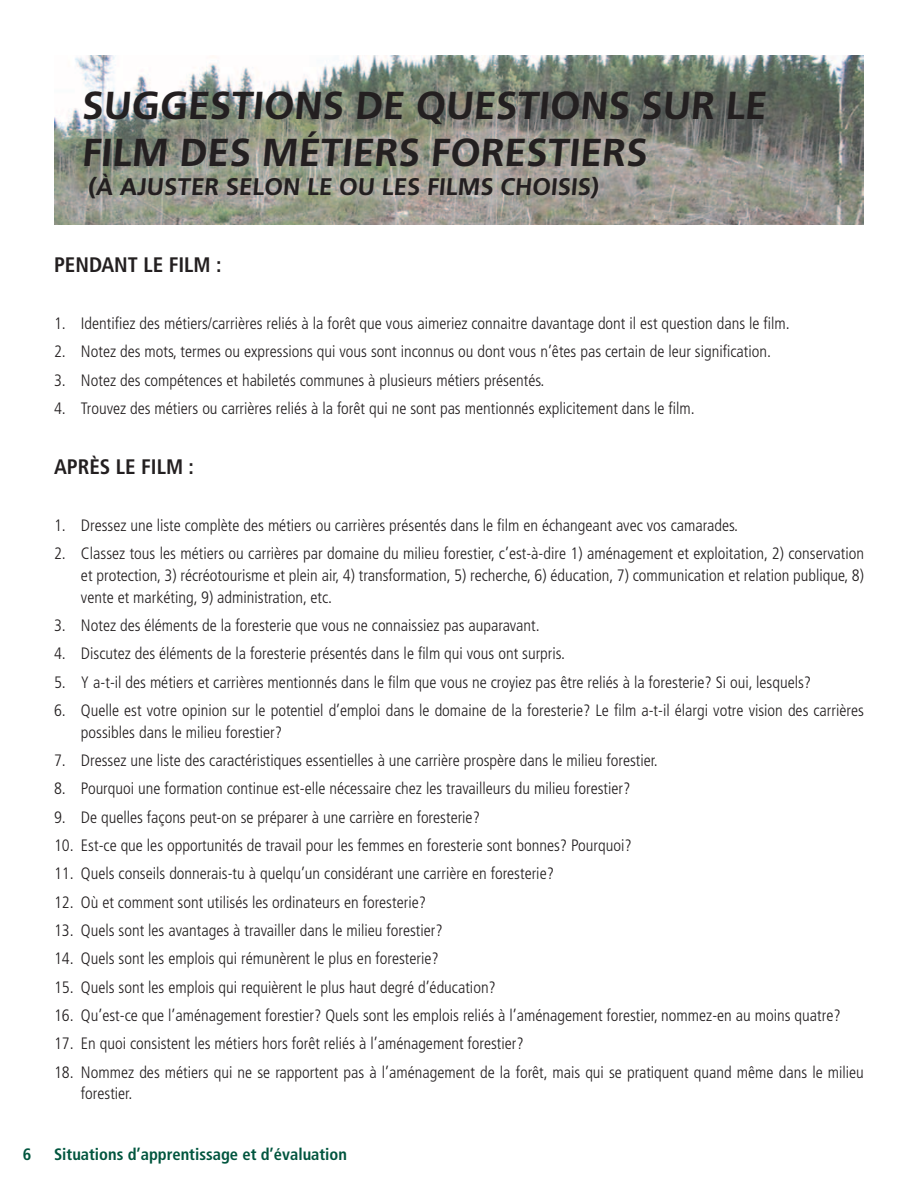
<style>
.page{position:relative;width:918px;height:1188px;background:#fff}
.page>*{position:absolute;margin:0;border:0;box-sizing:border-box;transform-origin:0 0}
.t1{font:700 39px/46.8px "Frutiger";color:#231f20}
.t2{font:700 24px "Frutiger";color:#231f20}
.t3{font:700 condensed 21px "Frutiger";color:#231f20}
.t4{font:300 condensed 16.5px/21.6px "Frutiger";color:#231f20}
.t5{font:700 condensed 16.5px "Frutiger";color:#00553e}
</style>
<div class="page">
<img style="left:54px;top:55px;width:810px;height:169px">
<h1 class="t1" style="left:81px;top:82px;width:690px">SUGGESTIONS DE QUESTIONS SUR LE<br>FILM DES MÉTI ERS FORESTI ERS</h1>
<h2 class="t2" style="left:88px;top:172px;width:474px">(À AJUSTER SELON LE OU LES FILMS CHOISIS</h2>
<h2 class="t2" style="left:590px;top:172px;width:12px">)</h2>
<p class="t3" style="left:54px;top:253px;width:169px">Pendant le film :</p>
<p class="t4" style="left:54px;top:313px;width:737px">1. Identifiez des métiers/carrières reliés à la forêt que vous aimeriez connaitre davantage dont il est question dans le film.</p>
<p class="t4" style="left:54px;top:341px;width:719px">2. Notez des mots, termes ou expressions qui vous sont inconnus ou dont vous n’êtes pas certain de leur signification.</p>
<p class="t4" style="left:54px;top:369px;width:492px">3. Notez des compétences et habiletés communes à plusieurs métiers présentés.</p>
<p class="t4" style="left:54px;top:398px;width:642px">4. Trouvez des métiers ou carrières reliés à la forêt qui ne sont pas mentionnés explicitement dans le film.</p>
<p class="t3" style="left:54px;top:455px;width:142px">Après le film :</p>
<p class="t4" style="left:54px;top:515px;width:686px">1. Dressez une liste complète des métiers ou carrières présentés dans le film en échangeant avec vos camarades.</p>
<p class="t4" style="left:81px;top:543px;width:785px;text-align:justify;text-indent:-27px">2. Classez tous les métiers ou carrières par domaine du milieu forestier, c’est-à-dire 1) aménagement et exploitation, 2) conservation et protection, 3) récréotourisme et plein air, 4) transformation, 5) recherche, 6) éducation, 7) communication et relation publique, 8) vente et markéting, 9) administration, etc.</p>
<p class="t4" style="left:54px;top:615px;width:487px">3. Notez des éléments de la foresterie que vous ne connaissiez pas auparavant.</p>
<p class="t4" style="left:54px;top:643px;width:513px">4. Discutez des éléments de la foresterie présentés dans le film qui vous ont surpris.</p>
<p class="t4" style="left:54px;top:671px;width:759px">5. Y a-t-il des métiers et carrières mentionnés dans le film que vous ne croyiez pas être reliés à la foresterie? Si oui, lesquels?</p>
<p class="t4" style="left:81px;top:700px;width:784px;text-indent:-27px">6. Quelle est votre opinion sur le potentiel d’emploi dans le domaine de la foresterie? Le film a-t-il élargi votre vision des carrières possibles dans le milieu forestier?</p>
<p class="t4" style="left:54px;top:750px;width:605px">7. Dressez une liste des caractéristiques essentielles à une carrière prospère dans le milieu forestier.</p>
<p class="t4" style="left:54px;top:778px;width:578px">8. Pourquoi une formation continue est-elle nécessaire chez les travailleurs du milieu forestier?</p>
<p class="t4" style="left:54px;top:806px;width:428px">9. De quelles façons peut-on se préparer à une carrière en foresterie?</p>
<p class="t4" style="left:54px;top:835px;width:579px">10. Est-ce que les opportunités de travail pour les femmes en foresterie sont bonnes? Pourquoi?</p>
<p class="t4" style="left:54px;top:863px;width:502px">11. Quels conseils donnerais-tu à quelqu’un considérant une carrière en foresterie?</p>
<p class="t4" style="left:54px;top:891px;width:374px">12. Où et comment sont utilisés les ordinateurs en foresterie?</p>
<p class="t4" style="left:54px;top:920px;width:390px">13. Quels sont les avantages à travailler dans le milieu forestier?</p>
<p class="t4" style="left:54px;top:948px;width:386px">14. Quels sont les emplois qui rémunèrent le plus en foresterie?</p>
<p class="t4" style="left:54px;top:976px;width:443px">15. Quels sont les emplois qui requièrent le plus haut degré d’éducation?</p>
<p class="t4" style="left:54px;top:1005px;width:788px">16. Qu’est-ce que l’aménagement forestier? Quels sont les emplois reliés à l’aménagement forestier, nommez-en au moins quatre?</p>
<p class="t4" style="left:54px;top:1033px;width:471px">17. En quoi consistent les métiers hors forêt reliés à l’aménagement forestier?</p>
<p class="t4" style="left:81px;top:1061px;width:784px;text-indent:-27px">18. Nommez des métiers qui ne se rapportent pas à l’aménagement de la forêt, mais qui se pratiquent quand même dans le milieu forestier.</p>
<p class="t5" style="left:23px;top:1144px;width:10px">6</p>
<p class="t5" style="left:54px;top:1144px;width:295px">Situations d’apprentissage et d’évaluation</p>
</div>
